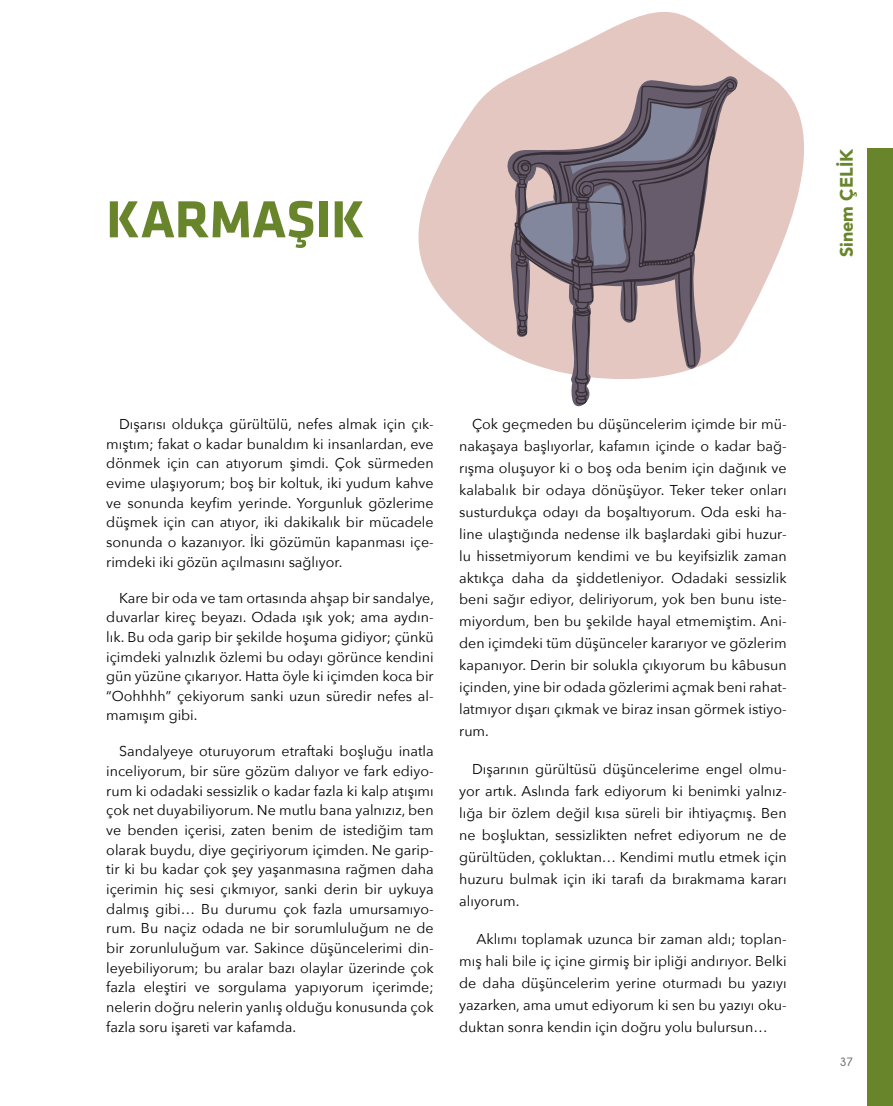
<style>
.page{position:relative;width:893px;height:1106px;background:#fff}
.page>*{position:absolute;margin:0;border:0;box-sizing:border-box;transform-origin:0 0}
.t1{font:700 54px "Klavika";color:#69852b}
.t2{font:900 18px "Avenir";color:#69852b}
.t3{font:14.25px/19.6px "Avenir Next";color:#000;text-align:justify}
.t4{font:700 12px "Champagne&Limousines";color:#777776}
</style>
<div class="page">
<svg style="left:418px;top:12px;width:386px;height:339px;fill:#e4c7c1"></svg>
<div style="left:867px;top:149px;width:26px;height:957px;background:#69852b"></div>
<svg style="left:503px;top:76px;width:235px;height:331px;fill:#e4c7c1"></svg>
<svg style="left:511px;top:78px;width:226px;height:327px;background:#a8999e"></svg>
<h1 class="t1" style="left:106px;top:189px;width:260px">KARMAŞIK</h1>
<p class="t2" style="left:831px;top:257px;width:110px;rotate:-90deg">Sinem ÇELİK</p>
<p class="t3" style="left:106px;top:413px;width:329px;text-indent:13px">Dışarısı oldukça gürültülü, nefes almak için çık&shy;mıştım; fakat o kadar bunaldım ki insanlardan, eve dönmek için can atıyorum şimdi. Çok sürmeden evime ulaşıyorum; boş bir koltuk, iki yudum kahve ve sonunda keyfim yerinde. Yorgunluk gözlerime düşmek için can atıyor, iki dakikalık bir mücadele sonunda o kazanıyor. İki gözümün kapanması içe&shy;rimdeki iki gözün açılmasını sağlıyor.</p>
<p class="t3" style="left:106px;top:587px;width:329px;text-indent:13px">Kare bir oda ve tam ortasında ahşap bir sandalye, duvarlar kireç beyazı. Odada ışık yok; ama aydın&shy;lık. Bu oda garip bir şekilde hoşuma gidiyor; çünkü içimdeki yalnızlık özlemi bu odayı görünce kendini gün yüzüne çıkarıyor. Hatta öyle ki içimden koca bir “Oohhhh” çekiyorum sanki uzun süredir nefes al&shy;mamışım gibi.</p>
<p class="t3" style="left:106px;top:741px;width:329px;text-indent:13px">Sandalyeye oturuyorum etraftaki boşluğu inatla inceliyorum, bir süre gözüm dalıyor ve fark ediyo&shy;rum ki odadaki sessizlik o kadar fazla ki kalp atışımı çok net duyabiliyorum. Ne mutlu bana yalnızız, ben ve benden içerisi, zaten benim de istediğim tam olarak buydu, diye geçiriyorum içimden. Ne garip&shy;tir ki bu kadar çok şey yaşanmasına rağmen daha içerimin hiç sesi çıkmıyor, sanki derin bir uykuya dalmış gibi… Bu durumu çok fazla umursamıyo&shy;rum. Bu naçiz odada ne bir sorumluluğum ne de bir zorunluluğum var. Sakince düşüncelerimi din&shy;leyebiliyorum; bu aralar bazı olaylar üzerinde çok fazla eleştiri ve sorgulama yapıyorum içerimde; nelerin doğru nelerin yanlış olduğu konusunda çok fazla soru işareti var kafamda.</p>
<p class="t3" style="left:459px;top:412px;width:329px;line-height:21.9px;text-indent:13px">Çok geçmeden bu düşüncelerim içimde bir mü&shy;nakaşaya başlıyorlar, kafamın içinde o kadar bağ&shy;rışma oluşuyor ki o boş oda benim için dağınık ve kalabalık bir odaya dönüşüyor. Teker teker onları susturdukça odayı da boşaltıyorum. Oda eski ha&shy;line ulaştığında nedense ilk başlardaki gibi huzur&shy;lu hissetmiyorum kendimi ve bu keyifsizlik zaman aktıkça daha da şiddetleniyor. Odadaki sessizlik beni sağır ediyor, deliriyorum, yok ben bunu iste&shy;miyordum, ben bu şekilde hayal etmemiştim. Ani&shy;den içimdeki tüm düşünceler kararıyor ve gözlerim kapanıyor. Derin bir solukla çıkıyorum bu kâbusun içinden, yine bir odada gözlerimi açmak beni rahat&shy;latmıyor dışarı çıkmak ve biraz insan görmek istiyo&shy;rum.</p>
<p class="t3" style="left:459px;top:757px;width:329px;line-height:21.9px;text-indent:13px">Dışarının gürültüsü düşüncelerime engel olmu&shy;yor artık. Aslında fark ediyorum ki benimki yalnız&shy;lığa bir özlem değil kısa süreli bir ihtiyaçmış. Ben ne boşluktan, sessizlikten nefret ediyorum ne de gürültüden, çokluktan… Kendimi mutlu etmek için huzuru bulmak için iki tarafı da bırakmama kararı alıyorum.</p>
<p class="t3" style="left:459px;top:927px;width:329px;line-height:21.9px;text-indent:17px">Aklımı toplamak uzunca bir zaman aldı; toplan&shy;mış hali bile iç içine girmiş bir ipliği andırıyor. Belki de daha düşüncelerim yerine oturmadı bu yazıyı yazarken, ama umut ediyorum ki sen bu yazıyı oku&shy;duktan sonra kendin için doğru yolu bulursun…</p>
<p class="t4" style="left:840px;top:1055px;width:15px">37</p>
</div>
